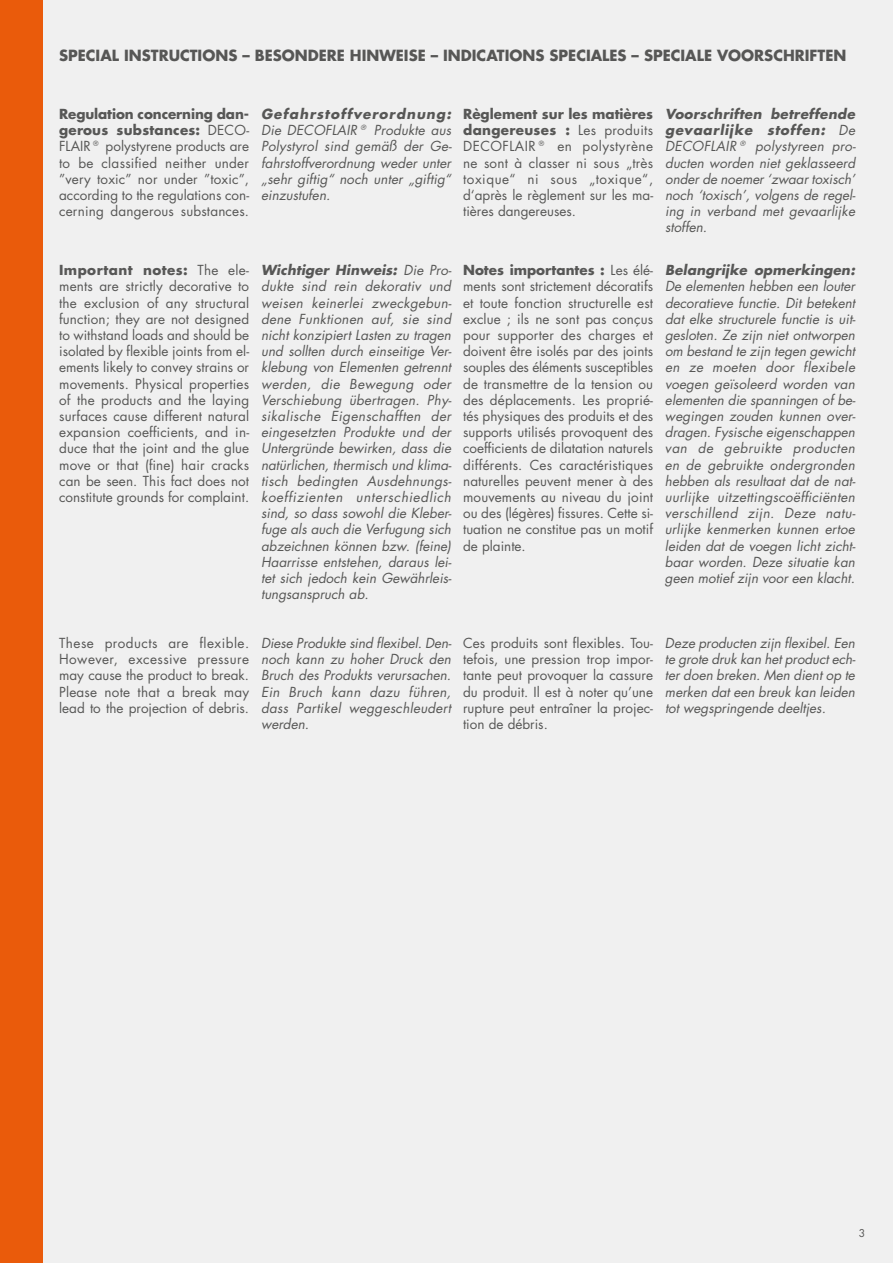
<style>
.page{position:relative;width:893px;height:1263px;background:#f0f0f0}
.page>*{position:absolute;margin:0;border:0;box-sizing:border-box;transform-origin:0 0}
.t1{font:700 15px "Futura CE";color:#575756}
.t2{font:italic 13.5px/16.2px "Futura CE";color:#575756;text-align:justify}
.t3{font:13.5px/16.2px "Futura CE";color:#575756;text-align:justify}
.t4{font:italic 700 13.5px "Futura CE";letter-spacing:.01em;color:#575756}
.t5{font:italic 700 13.5px "Futura CE";letter-spacing:.08em;color:#575756}
.t6{font:10.5px "Futura CE";color:#575756}
.s1{font-weight:700}
</style>
<div class="page">
<div style="left:0;top:0;width:43px;height:1263px;background:#ea5b0b"></div>
<p class="t1" style="left:59px;top:44px;width:789px">SPECIAL INSTRUCTIONS – BESONDERE HINWEISE – INDICATIONS SPECIALES – SPECIALE VOORSCHRIFTEN</p>
<p class="t3" style="left:59px;top:106px;width:191px"><span class="s1">Regulation concerning dan&shy;gerous substances:</span> DECO-FLAIR® polystyrene products are to be classified neither under ”very toxic” nor under ”toxic”, according to the regulations con&shy;cerning dangerous substances.</p>
<p class="t5" style="left:261px;top:104px;width:191px">Gefahrstoffverordnung:</p>
<p class="t2" style="left:261px;top:122px;width:192px">Die DECOFLAIR® Produkte aus Polystyrol sind gemäß der Ge&shy;fahrstoffverordnung weder unter „sehr giftig“ noch unter „giftig“ einzustufen.</p>
<p class="t3" style="left:463px;top:106px;width:191px"><span class="s1">Règlement sur les matières dangereuses :</span> Les produits DECOFLAIR® en polystyrène ne sont à classer ni sous „très toxique“ ni sous „toxique“, d‘après le règlement sur les ma&shy;tières dangereuses.</p>
<p class="t2" style="left:665px;top:106px;width:192px"><span class="s1">Voorschriften betreffende gevaarlijke stoffen:</span> De DECOFLAIR® polystyreen pro&shy;ducten worden niet geklasseerd onder de noemer ‘zwaar toxisch’ noch ‘toxisch’, volgens de regel&shy;ing in verband met gevaarlijke stoffen.</p>
<p class="t3" style="left:59px;top:262px;width:192px"><span class="s1">Important notes:</span> The ele&shy;ments are strictly decorative to the exclusion of any structural function; they are not designed to withstand loads and should be isolated by flexible joints from el&shy;ements likely to convey strains or movements. Physical properties of the products and the laying surfaces cause different natural expansion coefficients, and in&shy;duce that the joint and the glue move or that (fine) hair cracks can be seen. This fact does not constitute grounds for complaint.</p>
<p class="t3" style="left:59px;top:635px;width:192px">These products are flexible.<br>However, excessive pressure may cause the product to break.<br>Please note that a break may lead to the projection of debris.</p>
<p class="t2" style="left:261px;top:262px;width:192px"><span class="s1">Wichtiger Hinweis:</span> Die Pro&shy;dukte sind rein dekorativ und weisen keinerlei zweckgebun&shy;dene Funktionen auf, sie sind nicht konzipiert Lasten zu tragen und sollten durch einseitige Ver&shy;klebung von Elementen getrennt werden, die Bewegung oder Verschiebung übertragen. Phy&shy;sikalische Eigenschafften der eingesetzten Produkte und der Untergründe bewirken, dass die natürlichen, thermisch und klima&shy;tisch bedingten Ausdehnungs&shy;koeffizienten unterschiedlich sind, so dass sowohl die Kleber&shy;fuge als auch die Verfugung sich abzeichnen können bzw. (feine)<br>Haarrisse entstehen, daraus lei&shy;tet sich jedoch kein Gewährleis&shy;tungsanspruch ab.</p>
<p class="t2" style="left:261px;top:635px;width:192px">Diese Produkte sind flexibel. Den&shy;noch kann zu hoher Druck den Bruch des Produkts verursachen.<br>Ein Bruch kann dazu führen, dass Partikel weggeschleudert werden.</p>
<p class="t3" style="left:463px;top:262px;width:192px"><span class="s1">Notes importantes :</span> Les élé&shy;ments sont strictement décoratifs et toute fonction structurelle est exclue ; ils ne sont pas conçus pour supporter des charges et doivent être isolés par des joints souples des éléments susceptibles de transmettre de la tension ou des déplacements. Les proprié&shy;tés physiques des produits et des supports utilisés provoquent des coefficients de dilatation naturels différents. Ces caractéristiques naturelles peuvent mener à des mouvements au niveau du joint ou des (légères) fissures. Cette si&shy;tuation ne constitue pas un motif de plainte.</p>
<p class="t3" style="left:463px;top:635px;width:192px">Ces produits sont flexibles. Tou&shy;tefois, une pression trop impor&shy;tante peut provoquer la cassure du produit. Il est à noter qu’une rupture peut entraîner la projec&shy;tion de débris.</p>
<p class="t4" style="left:665px;top:260px;width:191px">Belangrijke opmerkingen:</p>
<p class="t2" style="left:665px;top:279px;width:192px">De elementen hebben een louter decoratieve functie. Dit betekent dat elke structurele functie is uit&shy;gesloten. Ze zijn niet ontworpen om bestand te zijn tegen gewicht en ze moeten door flexibele voegen geïsoleerd worden van elementen die spanningen of be&shy;wegingen zouden kunnen over&shy;dragen. Fysische eigenschappen van de gebruikte producten en de gebruikte ondergronden hebben als resultaat dat de nat&shy;uurlijke uitzettingscoëfficiënten verschillend zijn. Deze natu&shy;urlijke kenmerken kunnen ertoe leiden dat de voegen licht zicht&shy;baar worden. Deze situatie kan geen motief zijn voor een klacht.</p>
<p class="t2" style="left:665px;top:635px;width:192px">Deze producten zijn flexibel. Een te grote druk kan het product ech&shy;ter doen breken. Men dient op te merken dat een breuk kan leiden tot wegspringende deeltjes.</p>
<p class="t6" style="left:859px;top:1226px;width:8px">3</p>
</div>
